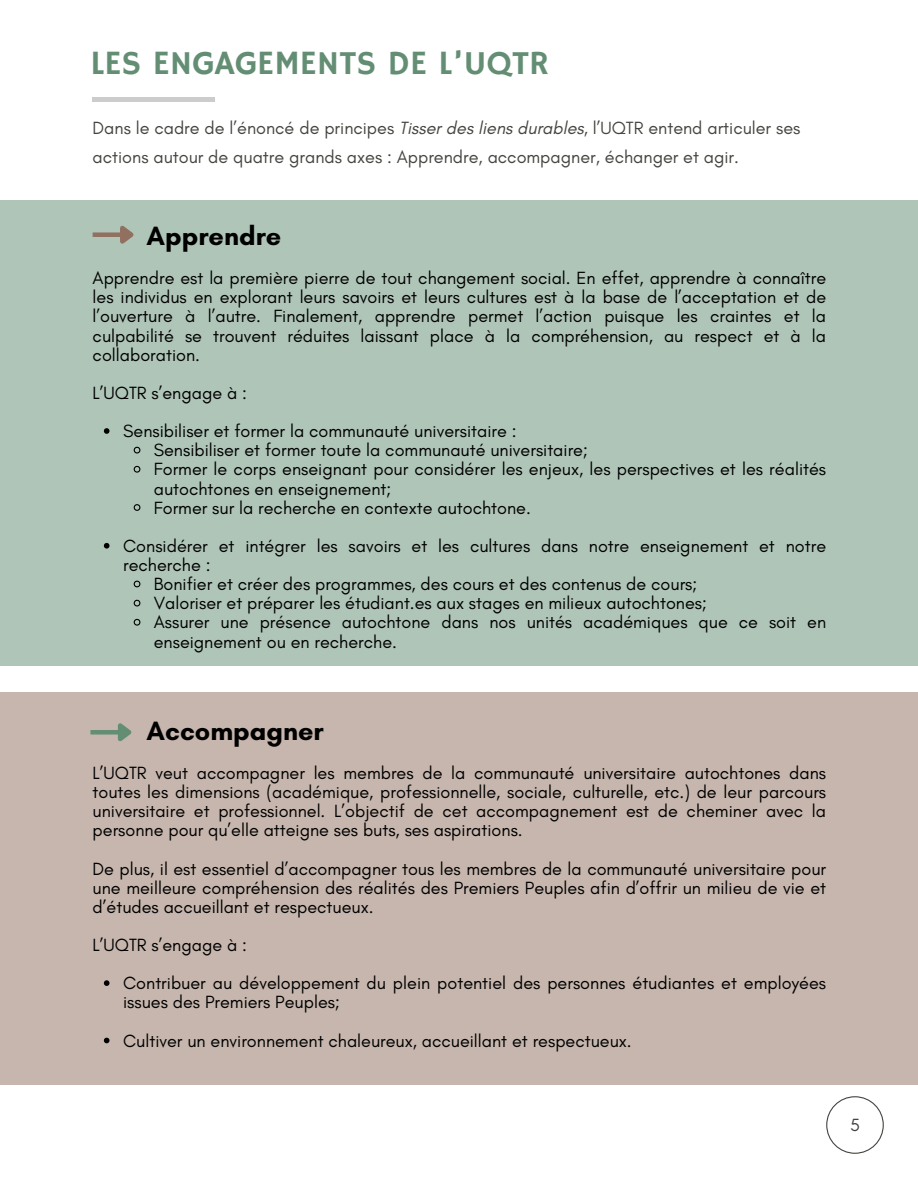
<style>
.page{position:relative;width:918px;height:1188px;background:#fff}
.page>*{position:absolute;margin:0;border:0;box-sizing:border-box;transform-origin:0 0}
.t1{font:34.05px "Hammersmith One";color:#638e74}
.t2{font:700 27px "Glacial Indifference";color:#000}
.t3{font:18px/19.2px "Glacial Indifference";color:#000}
.t4{font:18px/29.2px "Glacial Indifference";color:#444440}
.s1{font-style:italic}
</style>
<div class="page">
<div style="left:93px;top:97px;width:122px;height:5px;background:#ccc"></div>
<div style="left:0;top:201px;width:918px;height:465px;background:#afc5b8"></div>
<svg style="left:104px;top:428px;width:5px;height:6px"></svg>
<svg style="left:133px;top:446px;width:8px;height:8px"></svg>
<svg style="left:133px;top:465px;width:8px;height:8px"></svg>
<svg style="left:133px;top:504px;width:8px;height:7px"></svg>
<svg style="left:104px;top:543px;width:5px;height:6px"></svg>
<svg style="left:133px;top:580px;width:8px;height:8px"></svg>
<svg style="left:133px;top:599px;width:8px;height:8px"></svg>
<svg style="left:133px;top:618px;width:8px;height:8px"></svg>
<div style="left:93px;top:232px;width:28px;height:5px;background:#917060"></div>
<svg style="left:116px;top:225px;width:18px;height:19px"></svg>
<div style="left:0;top:692px;width:918px;height:392px;background:#c6b6ad"></div>
<svg style="left:104px;top:980px;width:5px;height:6px"></svg>
<svg style="left:104px;top:1038px;width:5px;height:5px"></svg>
<div style="left:90px;top:730px;width:29px;height:5px;background:#638e74"></div>
<svg style="left:114px;top:723px;width:18px;height:19px"></svg>
<svg style="left:826px;top:1096px;width:58px;height:58px"></svg>
<h1 class="t1" style="left:90px;top:43px;width:460px">LES ENGAGEMENTS DE L’UQTR</h1>
<p class="t4" style="left:93px;top:113px;width:709px">Dans le cadre de l’énoncé de principes <span class="s1">Tisser des liens durables</span>, l’UQTR entend articuler ses actions autour de quatre grands axes : Apprendre, accompagner, échanger et agir.</p>
<h2 class="t2" style="left:147px;top:219px;width:136px">Apprendre</h2>
<p class="t3" style="left:93px;top:268px;width:735px;text-align:justify">Apprendre est la première pierre de tout changement social. En effet, apprendre à connaître les individus en explorant leurs savoirs et leurs cultures est à la base de l’acceptation et de l’ouverture à l’autre. Finalement, apprendre permet l’action puisque les craintes et la culpabilité se trouvent réduites laissant place à la compréhension, au respect et à la collaboration.</p>
<p class="t3" style="left:123px;top:374px;width:395px;line-height:38.2px;text-indent:-31px">L’UQTR s’engage à :<br>Sensibiliser et former la communauté universitaire :</p>
<p class="t3" style="left:154px;top:440px;width:674px">Sensibiliser et former toute la communauté universitaire;<br>Former le corps enseignant pour considérer les enjeux, les perspectives et les réalités autochtones en enseignement;<br>Former sur la recherche en contexte autochtone.</p>
<p class="t3" style="left:123px;top:536px;width:704px">Considérer et intégrer les savoirs et les cultures dans notre enseignement et notre</p>
<p class="t3" style="left:123px;top:555px;width:89px">recherche :</p>
<p class="t3" style="left:154px;top:574px;width:545px">Bonifier et créer des programmes, des cours et des contenus de cours;</p>
<p class="t3" style="left:154px;top:593px;width:555px">Valoriser et préparer les étudiant.es aux stages en milieux autochtones;</p>
<p class="t3" style="left:154px;top:613px;width:674px">Assurer une présence autochtone dans nos unités académiques que ce soit en</p>
<p class="t3" style="left:154px;top:632px;width:245px">enseignement ou en recherche.</p>
<h2 class="t2" style="left:147px;top:714px;width:179px">Accompagner</h2>
<p class="t3" style="left:93px;top:763px;width:735px;text-align:justify">L’UQTR veut accompagner les membres de la communauté universitaire autochtones dans toutes les dimensions (académique, professionnelle, sociale, culturelle, etc.) de leur parcours universitaire et professionnel. L’objectif de cet accompagnement est de cheminer avec la personne pour qu’elle atteigne ses buts, ses aspirations.</p>
<p class="t3" style="left:93px;top:859px;width:735px;text-align:justify">De plus, il est essentiel d’accompagner tous les membres de la communauté universitaire pour une meilleure compréhension des réalités des Premiers Peuples afin d’offrir un milieu de vie et d’études accueillant et respectueux.</p>
<p class="t3" style="left:123px;top:926px;width:704px;line-height:38.2px;text-indent:-31px">L’UQTR s’engage à :<br>Contribuer au développement du plein potentiel des personnes étudiantes et employées</p>
<p class="t3" style="left:123px;top:983px;width:510px;line-height:38.2px">issues des Premiers Peuples;<br>Cultiver un environnement chaleureux, accueillant et respectueux.</p>
<p class="t4" style="left:850px;top:1110px;width:11px">5</p>
</div>
